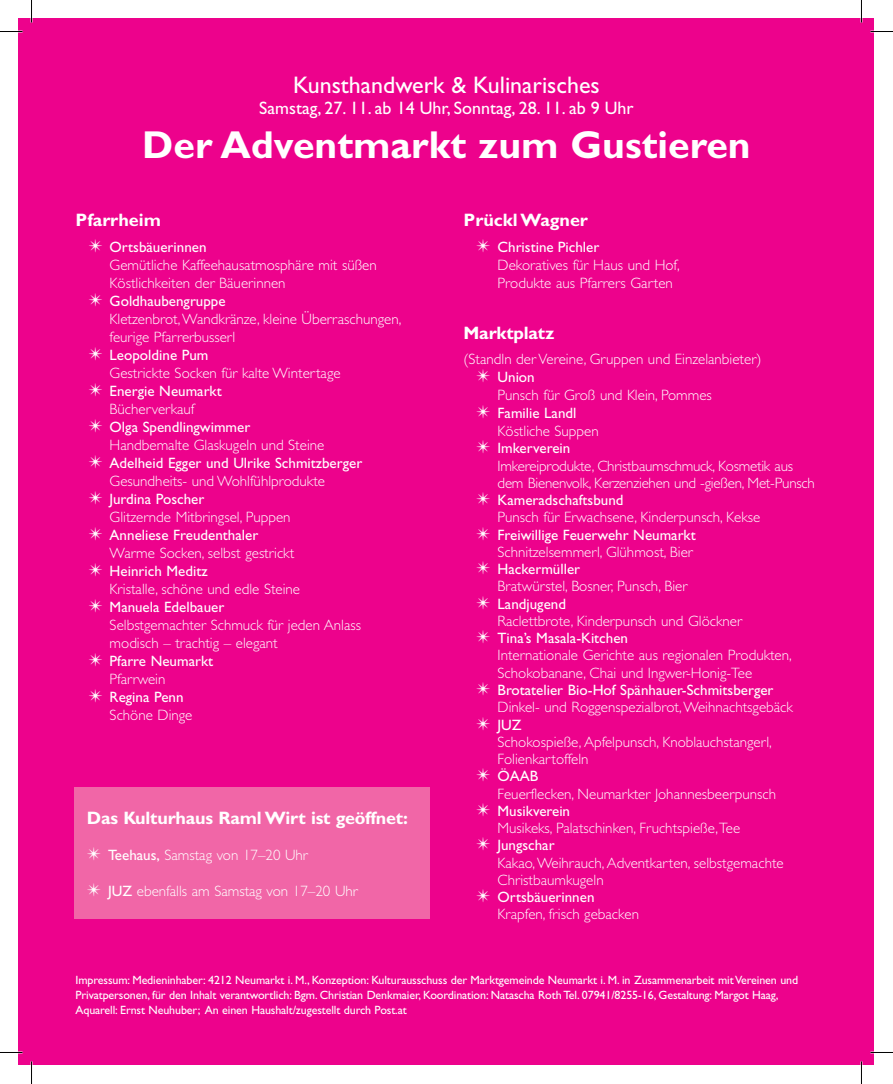
<style>
.page{position:relative;width:893px;height:1084px;background:#fff}
.page>*{position:absolute;margin:0;border:0;box-sizing:border-box;transform-origin:0 0}
.t1{font:700 39px "Gill Sans";color:#fff}
.t2{font:24px "Gill Sans";color:#fff}
.t3{font:700 18px "Gill Sans";letter-spacing:-.01em;color:#fff}
.t4{font:18px "Gill Sans";color:#fff}
.t5{font:300 15px/18px "Gill Sans";color:#fff}
.t6{font:15px "Gill Sans";color:#fff}
.t7{font:12px/15px "Gill Sans";letter-spacing:-.01em;color:#fff}
.s1{font-weight:400}
</style>
<div class="page">
<div style="left:19px;top:19px;width:854px;height:1046px;background:#ed028c"></div>
<div style="left:74px;top:787px;width:355px;height:132px;background:#f166a7"></div>
<hr style="left:0;top:1051px;width:22px;height:2px;background:#fff">
<hr style="left:870px;top:1051px;width:22px;height:2px;background:#fff">
<hr style="left:860px;top:0;width:2px;height:23px;background:#fff">
<hr style="left:860px;top:1061px;width:2px;height:22px;background:#fff">
<svg style="left:0;top:31px;width:22px;height:1px"></svg>
<svg style="left:870px;top:31px;width:22px;height:1px"></svg>
<svg style="left:0;top:1052px;width:22px;height:1px"></svg>
<svg style="left:870px;top:1052px;width:22px;height:1px"></svg>
<svg style="left:31px;top:0;width:1px;height:23px"></svg>
<svg style="left:31px;top:1061px;width:1px;height:22px"></svg>
<h2 class="t2" style="left:293px;top:71px;width:308px">Kunsthandwerk &amp; Kulinarisches</h2>
<p class="t4" style="left:259px;top:98px;width:376px">Samstag, 27. 11. ab 14 Uhr, Sonntag, 28. 11. ab 9 Uhr</p>
<h1 class="t1" style="left:142px;top:121px;width:609px">Der Adventmarkt zum Gustieren</h1>
<p class="t3" style="left:76px;top:209px;width:87px">Pfarrheim</p>
<p class="t6" style="left:88px;top:238px;width:120px">✴ Ortsbäuerinnen</p>
<p class="t5" style="left:110px;top:256px;width:268px">Gemütliche Kaffeehausatmosphäre mit süßen</p>
<p class="t5" style="left:110px;top:274px;width:177px">Köstlichkeiten der Bäuerinnen</p>
<p class="t6" style="left:88px;top:292px;width:139px">✴ Goldhaubengruppe</p>
<p class="t5" style="left:110px;top:310px;width:293px">Kletzenbrot,Wandkränze, kleine Überraschungen,</p>
<p class="t5" style="left:110px;top:328px;width:127px">feurige Pfarrerbusserl</p>
<p class="t6" style="left:88px;top:346px;width:122px">✴ Leopoldine Pum</p>
<p class="t5" style="left:110px;top:364px;width:232px">Gestrickte Socken für kalte Wintertage</p>
<p class="t6" style="left:88px;top:382px;width:135px">✴ Energie Neumarkt</p>
<p class="t5" style="left:110px;top:400px;width:86px">Bücherverkauf</p>
<p class="t6" style="left:88px;top:418px;width:163px">✴ Olga Spendlingwimmer</p>
<p class="t5" style="left:110px;top:436px;width:216px">Handbemalte Glaskugeln und Steine</p>
<p class="t6" style="left:88px;top:454px;width:275px">✴ Adelheid Egger und Ulrike Schmitzberger</p>
<p class="t5" style="left:110px;top:472px;width:217px">Gesundheits- und Wohlfühlprodukte</p>
<p class="t6" style="left:88px;top:490px;width:117px">✴ Jurdina Poscher</p>
<p class="t5" style="left:110px;top:508px;width:182px">Glitzernde Mitbringsel, Puppen</p>
<p class="t6" style="left:88px;top:526px;width:171px">✴ Anneliese Freudenthaler</p>
<p class="t5" style="left:110px;top:544px;width:186px">Warme Socken, selbst gestrickt</p>
<p class="t6" style="left:88px;top:562px;width:121px">✴ Heinrich Meditz</p>
<p class="t5" style="left:110px;top:580px;width:192px">Kristalle, schöne und edle Steine</p>
<p class="t6" style="left:88px;top:598px;width:137px">✴ Manuela Edelbauer</p>
<p class="t5" style="left:110px;top:616px;width:253px">Selbstgemachter Schmuck für jeden Anlass</p>
<p class="t5" style="left:110px;top:634px;width:169px">modisch – trachtig – elegant</p>
<p class="t6" style="left:88px;top:652px;width:126px">✴ Pfarre Neumarkt</p>
<p class="t5" style="left:110px;top:670px;width:57px">Pfarrwein</p>
<p class="t6" style="left:88px;top:688px;width:97px">✴ Regina Penn</p>
<p class="t5" style="left:110px;top:706px;width:84px">Schöne Dinge</p>
<p class="t3" style="left:87px;top:807px;width:322px">Das Kulturhaus Raml Wirt ist geöffnet:</p>
<p class="t5" style="left:87px;top:846px;width:222px">✴ <span class="s1">Teehaus,</span> Samstag von 17–20 Uhr</p>
<p class="t5" style="left:87px;top:882px;width:272px">✴ <span class="s1">JUZ</span> ebenfalls am Samstag von 17–20 Uhr</p>
<p class="t3" style="left:463px;top:209px;width:126px">Prückl Wagner</p>
<p class="t5" style="left:497px;top:238px;width:184px;text-indent:-21px">✴ <span class="s1">Christine Pichler<br></span>Dekoratives für Haus und Hof,<br>Produkte aus Pfarrers Garten</p>
<p class="t3" style="left:463px;top:322px;width:92px">Marktplatz</p>
<p class="t5" style="left:463px;top:350px;width:299px">(Standln der Vereine, Gruppen und Einzelanbieter)</p>
<p class="t6" style="left:476px;top:368px;width:60px">✴ Union</p>
<p class="t5" style="left:497px;top:386px;width:216px">Punsch für Groß und Klein, Pommes</p>
<p class="t6" style="left:476px;top:404px;width:102px">✴ Familie Landl</p>
<p class="t5" style="left:497px;top:422px;width:103px">Köstliche Suppen</p>
<p class="t6" style="left:476px;top:439px;width:95px">✴ Imkerverein</p>
<p class="t5" style="left:497px;top:457px;width:297px">Imkereiprodukte, Christbaumschmuck, Kosmetik aus</p>
<p class="t5" style="left:497px;top:474px;width:319px">dem Bienenvolk, Kerzenziehen und -gießen, Met-Punsch</p>
<p class="t6" style="left:476px;top:491px;width:149px">✴ Kameradschaftsbund</p>
<p class="t5" style="left:497px;top:508px;width:264px">Punsch für Erwachsene, Kinderpunsch, Kekse</p>
<p class="t6" style="left:476px;top:526px;width:221px">✴ Freiwillige Feuerwehr Neumarkt</p>
<p class="t5" style="left:497px;top:543px;width:197px">Schnitzelsemmerl, Glühmost, Bier</p>
<p class="t6" style="left:476px;top:560px;width:105px">✴ Hackermüller</p>
<p class="t5" style="left:497px;top:577px;width:191px">Bratwürstel, Bosner, Punsch, Bier</p>
<p class="t6" style="left:476px;top:595px;width:91px">✴ Landjugend</p>
<p class="t5" style="left:497px;top:612px;width:246px">Raclettbrote, Kinderpunsch und Glöckner</p>
<p class="t6" style="left:476px;top:629px;width:153px">✴ Tina’s Masala-Kitchen</p>
<p class="t5" style="left:497px;top:646px;width:295px">Internationale Gerichte aus regionalen Produkten,</p>
<p class="t5" style="left:497px;top:664px;width:256px">Schokobanane, Chai und Ingwer-Honig-Tee</p>
<p class="t6" style="left:476px;top:681px;width:298px">✴ Brotatelier Bio-Hof Spänhauer-Schmitsberger</p>
<p class="t5" style="left:497px;top:698px;width:297px">Dinkel- und Roggenspezialbrot,Weihnachtsgebäck</p>
<p class="t6" style="left:476px;top:715px;width:47px">✴ JUZ</p>
<p class="t5" style="left:497px;top:733px;width:276px">Schokospieße, Apfelpunsch, Knoblauchstangerl,</p>
<p class="t5" style="left:497px;top:750px;width:92px">Folienkartoffeln</p>
<p class="t6" style="left:476px;top:767px;width:64px">✴ ÖAAB</p>
<p class="t5" style="left:497px;top:784px;width:280px">Feuerflecken, Neumarkter Johannesbeerpunsch</p>
<p class="t6" style="left:476px;top:802px;width:95px">✴ Musikverein</p>
<p class="t5" style="left:497px;top:819px;width:244px">Musikeks, Palatschinken, Fruchtspieße,Tee</p>
<p class="t6" style="left:476px;top:836px;width:80px">✴ Jungschar</p>
<p class="t5" style="left:497px;top:853px;width:287px">Kakao,Weihrauch, Adventkarten, selbstgemachte</p>
<p class="t5" style="left:497px;top:871px;width:108px">Christbaumkugeln</p>
<p class="t6" style="left:476px;top:888px;width:120px">✴ Ortsbäuerinnen</p>
<p class="t5" style="left:497px;top:905px;width:143px">Krapfen, frisch gebacken</p>
<p class="t7" style="left:76px;top:972px;width:723px">Impressum: Medieninhaber: 4212 Neumarkt i. M., Konzeption: Kulturausschuss der Marktgemeinde Neumarkt i. M. in Zusammenarbeit mit Vereinen und<br>Privatpersonen, für den Inhalt verantwortlich: Bgm. Christian Denkmaier, Koordination: Natascha Roth Tel. 07941/8255-16, Gestaltung: Margot Haag,<br>Aquarell: Ernst Neuhuber; An einen Haushalt/zugestellt durch Post.at</p>
</div>
